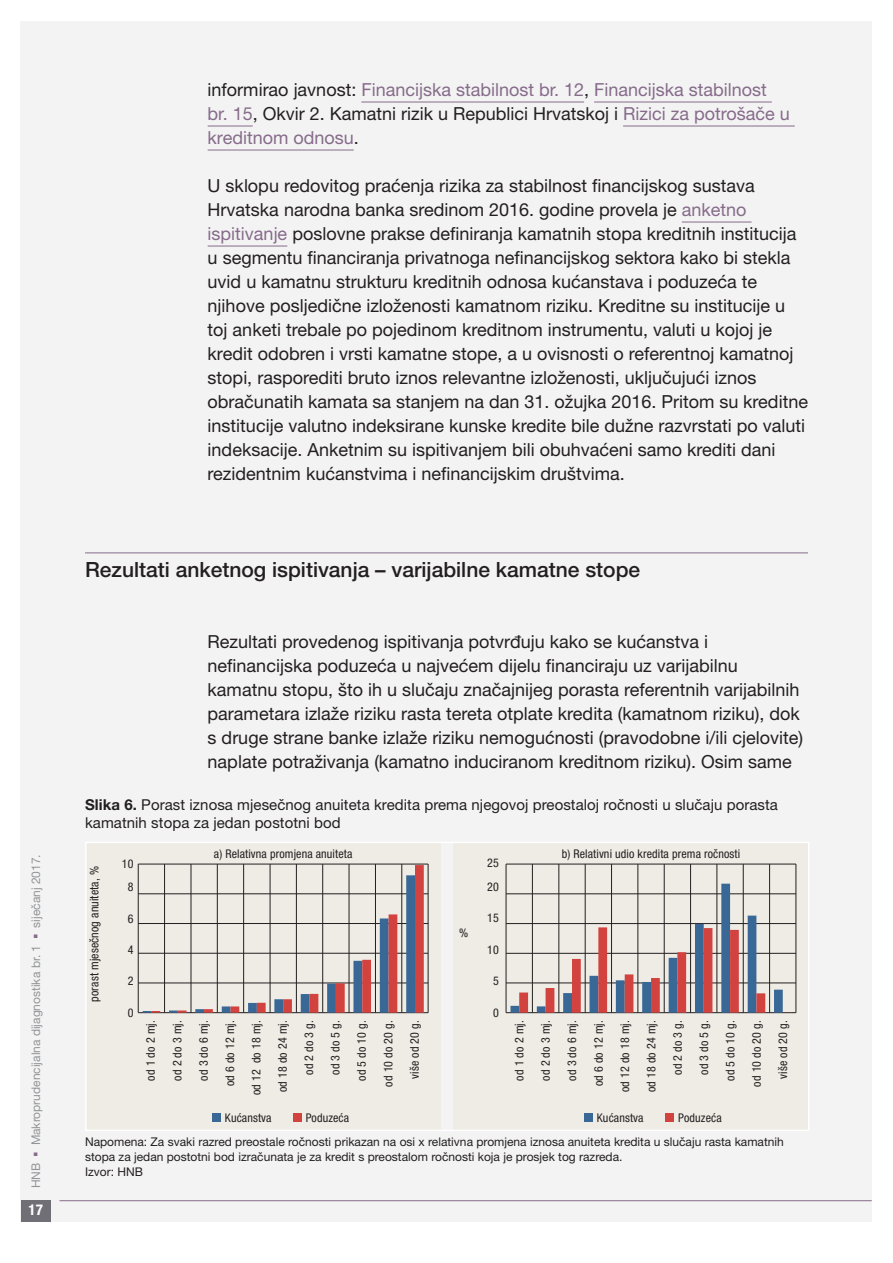
<style>
.page{position:relative;width:893px;height:1263px;background:#fff}
.page>*{position:absolute;margin:0;border:0;box-sizing:border-box;transform-origin:0 0}
.t1{font:500 21px "Helvetica Neue LT Pro";color:#231f20}
.t2{font:18px/24px "Helvetica Neue LT Pro";color:#231f20}
.t3{font:18px/24px "Helvetica Neue LT Pro";color:#866b8a}
.t4{font:15px/18px "Helvetica Neue LT Pro";letter-spacing:.005em;color:#231f20}
.t5{font:700 condensed 15px "Helvetica Neue LT Pro";color:#fff}
.t6{font:condensed 12px/26.4px "Helvetica Neue LT Pro";letter-spacing:.01em;color:#231f20;text-align:right}
.t7{font:12px/15px "Helvetica Neue LT Pro";color:#231f20}
.t8{font:12px "Helvetica Neue LT Pro";color:#939598}
.s1{color:#866b8a}
.s2{color:#231f20}
.s3{font-weight:700}
</style>
<div class="page">
<div style="left:21px;top:21px;width:851px;height:1200px;background:#f3f3f3"></div>
<hr style="left:60px;top:1200px;width:812px;height:1px;background:#866b8a">
<div style="left:21px;top:1200px;width:30px;height:21px;background:#706f75"></div>
<hr style="left:361px;top:102px;width:223px;height:1px;background:#866b8a">
<hr style="left:594px;top:102px;width:178px;height:1px;background:#866b8a">
<hr style="left:208px;top:126px;width:45px;height:1px;background:#866b8a">
<hr style="left:623px;top:126px;width:172px;height:1px;background:#866b8a">
<hr style="left:208px;top:150px;width:146px;height:1px;background:#866b8a">
<hr style="left:682px;top:222px;width:69px;height:1px;background:#866b8a">
<hr style="left:208px;top:246px;width:79px;height:1px;background:#866b8a">
<hr style="left:85px;top:552px;width:723px;height:1px;background:#866b8a">
<div style="left:86px;top:842px;width:355px;height:288px;background:#eeece5"></div>
<hr style="left:138px;top:864px;width:290px;height:1px;background:#231f20">
<hr style="left:138px;top:893px;width:290px;height:1px;background:#231f20">
<hr style="left:138px;top:923px;width:290px;height:1px;background:#231f20">
<hr style="left:138px;top:953px;width:290px;height:1px;background:#231f20">
<hr style="left:138px;top:983px;width:290px;height:1px;background:#231f20">
<hr style="left:138px;top:1012px;width:290px;height:1px;background:#231f20">
<hr style="left:428px;top:864px;width:1px;height:149px;background:#231f20">
<hr style="left:138px;top:864px;width:1px;height:149px;background:#231f20">
<div style="left:454px;top:842px;width:355px;height:288px;background:#eeece5"></div>
<svg style="left:143px;top:865px;width:281px;height:148px"></svg>
<hr style="left:506px;top:864px;width:290px;height:1px;background:#231f20">
<hr style="left:506px;top:893px;width:290px;height:1px;background:#231f20">
<hr style="left:506px;top:923px;width:290px;height:1px;background:#231f20">
<hr style="left:506px;top:953px;width:290px;height:1px;background:#231f20">
<hr style="left:506px;top:983px;width:290px;height:1px;background:#231f20">
<hr style="left:506px;top:1012px;width:290px;height:1px;background:#231f20">
<hr style="left:796px;top:864px;width:1px;height:149px;background:#231f20">
<hr style="left:769px;top:864px;width:1px;height:149px;background:#231f20">
<hr style="left:743px;top:864px;width:1px;height:149px;background:#231f20">
<hr style="left:717px;top:864px;width:1px;height:149px;background:#231f20">
<hr style="left:690px;top:864px;width:1px;height:149px;background:#231f20">
<hr style="left:664px;top:864px;width:1px;height:149px;background:#231f20">
<hr style="left:638px;top:864px;width:1px;height:149px;background:#231f20">
<hr style="left:611px;top:864px;width:1px;height:149px;background:#231f20">
<hr style="left:585px;top:864px;width:1px;height:149px;background:#231f20">
<hr style="left:559px;top:864px;width:1px;height:149px;background:#231f20">
<hr style="left:532px;top:864px;width:1px;height:149px;background:#231f20">
<hr style="left:506px;top:864px;width:1px;height:149px;background:#231f20">
<svg style="left:510px;top:884px;width:282px;height:129px"></svg>
<div style="left:212px;top:1113px;width:9px;height:9px;background:#396896"></div>
<div style="left:584px;top:1113px;width:9px;height:9px;background:#396896"></div>
<div style="left:665px;top:1113px;width:9px;height:9px;background:#d2423f"></div>
<div style="left:293px;top:1113px;width:8px;height:9px;background:#d2423f"></div>
<div style="left:85px;top:842px;width:724px;height:289px;border:2px solid #fff"></div>
<p class="t8" style="left:28px;top:1188px;width:336px;rotate:-90deg">HNB <span class="s1">▪</span> Makroprudencijalna dijagnostika br. 1 <span class="s1">▪</span> siječanj 2017.</p>
<p class="t5" style="left:29px;top:1201px;width:16px">17</p>
<p class="t3" style="left:208px;top:77px;width:584px"><span class="s2">informirao javnost:</span> Financijska stabilnost br. 12<span class="s2">,</span> Financijska stabilnost br. 15<span class="s2">, Okvir 2. Kamatni rizik u Republici Hrvatskoj i</span> Rizici za potrošače u kreditnom odnosu<span class="s2">.</span></p>
<p class="t2" style="left:208px;top:173px;width:602px">U sklopu redovitog praćenja rizika za stabilnost financijskog sustava Hrvatska narodna banka sredinom 2016. godine provela je <span class="s1">anketno ispitivanje</span> poslovne prakse definiranja kamatnih stopa kreditnih institucija u segmentu financiranja privatnoga nefinancijskog sektora kako bi stekla uvid u kamatnu strukturu kreditnih odnosa kućanstava i poduzeća te njihove posljedične izloženosti kamatnom riziku. Kreditne su institucije u toj anketi trebale po pojedinom kreditnom instrumentu, valuti u kojoj je kredit odobren i vrsti kamatne stope, a u ovisnosti o referentnoj kamatnoj stopi, rasporediti bruto iznos relevantne izloženosti, uključujući iznos obračunatih kamata sa stanjem na dan 31. ožujka 2016. Pritom su kreditne institucije valutno indeksirane kunske kredite bile dužne razvrstati po valuti indeksacije. Anketnim su ispitivanjem bili obuhvaćeni samo krediti dani rezidentnim kućanstvima i nefinancijskim društvima.</p>
<p class="t1" style="left:85px;top:557px;width:557px">Rezultati anketnog ispitivanja – varijabilne kamatne stope</p>
<p class="t2" style="left:208px;top:629px;width:597px">Rezultati provedenog ispitivanja potvrđuju kako se kućanstva i nefinancijska poduzeća u najvećem dijelu financiraju uz varijabilnu kamatnu stopu, što ih u slučaju značajnijeg porasta referentnih varijabilnih parametara izlaže riziku rasta tereta otplate kredita (kamatnom riziku), dok s druge strane banke izlaže riziku nemogućnosti (pravodobne i/ili cjelovite) naplate potraživanja (kamatno induciranom kreditnom riziku). Osim same</p>
<p class="t4" style="left:85px;top:795px;width:694px"><span class="s3">Slika 6.</span> Porast iznosa mjesečnog anuiteta kredita prema njegovoj preostaloj ročnosti u slučaju porasta kamatnih stopa za jedan postotni bod</p>
<p class="t6" style="left:81px;top:1002px;width:137px;rotate:-90deg">porast mjesečnog anuiteta, %</p>
<p class="t6" style="left:122px;top:850px;width:13px">10</p>
<p class="t6" style="left:214px;top:840px;width:140px">a) Relativna promjena anuiteta</p>
<p class="t6" style="left:562px;top:840px;width:180px">b) Relativni udio kredita prema ročnosti</p>
<p class="t6" style="left:487px;top:850px;width:13px">25</p>
<p class="t6" style="left:128px;top:873px;width:7px">8</p>
<p class="t6" style="left:487px;top:873px;width:13px">20</p>
<p class="t6" style="left:128px;top:905px;width:7px">6</p>
<p class="t6" style="left:487px;top:905px;width:13px">15</p>
<p class="t6" style="left:459px;top:920px;width:11px">%</p>
<p class="t6" style="left:128px;top:936px;width:7px">4</p>
<p class="t6" style="left:487px;top:936px;width:13px">10</p>
<p class="t6" style="left:128px;top:968px;width:7px">2</p>
<p class="t6" style="left:493px;top:968px;width:7px">5</p>
<p class="t6" style="left:128px;top:999px;width:7px">0</p>
<p class="t6" style="left:493px;top:999px;width:7px">0</p>
<p class="t6" style="left:137px;top:1095px;width:77px;rotate:-90deg">od 1 do 2 mj.<br>od 2 do 3 mj.<br>od 3 do 6 mj.<br>od 6 do 12 mj. od 12 do 18 mj. od 18 do 24 mj. od 2 do 3 g.<br>od 3 do 5 g.<br>od 5 do 10 g.<br>od 10 do 20 g. više od 20 g.</p>
<p class="t6" style="left:506px;top:1092px;width:74px;rotate:-90deg">od 1 do 2 mj. od 2 do 3 mj. od 3 do 6 mj. od 6 do 12 mj. od 12 do 18 mj. od 18 do 24 mj. od 2 do 3 g.<br>od 3 do 5 g.<br>od 5 do 10 g. od 10 do 20 g. više od 20 g.</p>
<p class="t6" style="left:225px;top:1104px;width:48px">Kućanstva</p>
<p class="t6" style="left:306px;top:1104px;width:45px">Poduzeća</p>
<p class="t6" style="left:597px;top:1104px;width:48px">Kućanstva</p>
<p class="t6" style="left:678px;top:1104px;width:45px">Poduzeća</p>
<p class="t7" style="left:85px;top:1134px;width:700px">Napomena: Za svaki razred preostale ročnosti prikazan na osi x relativna promjena iznosa anuiteta kredita u slučaju rasta kamatnih stopa za jedan postotni bod izračunata je za kredit s preostalom ročnosti koja je prosjek tog razreda.<br>Izvor: HNB</p>
</div>
